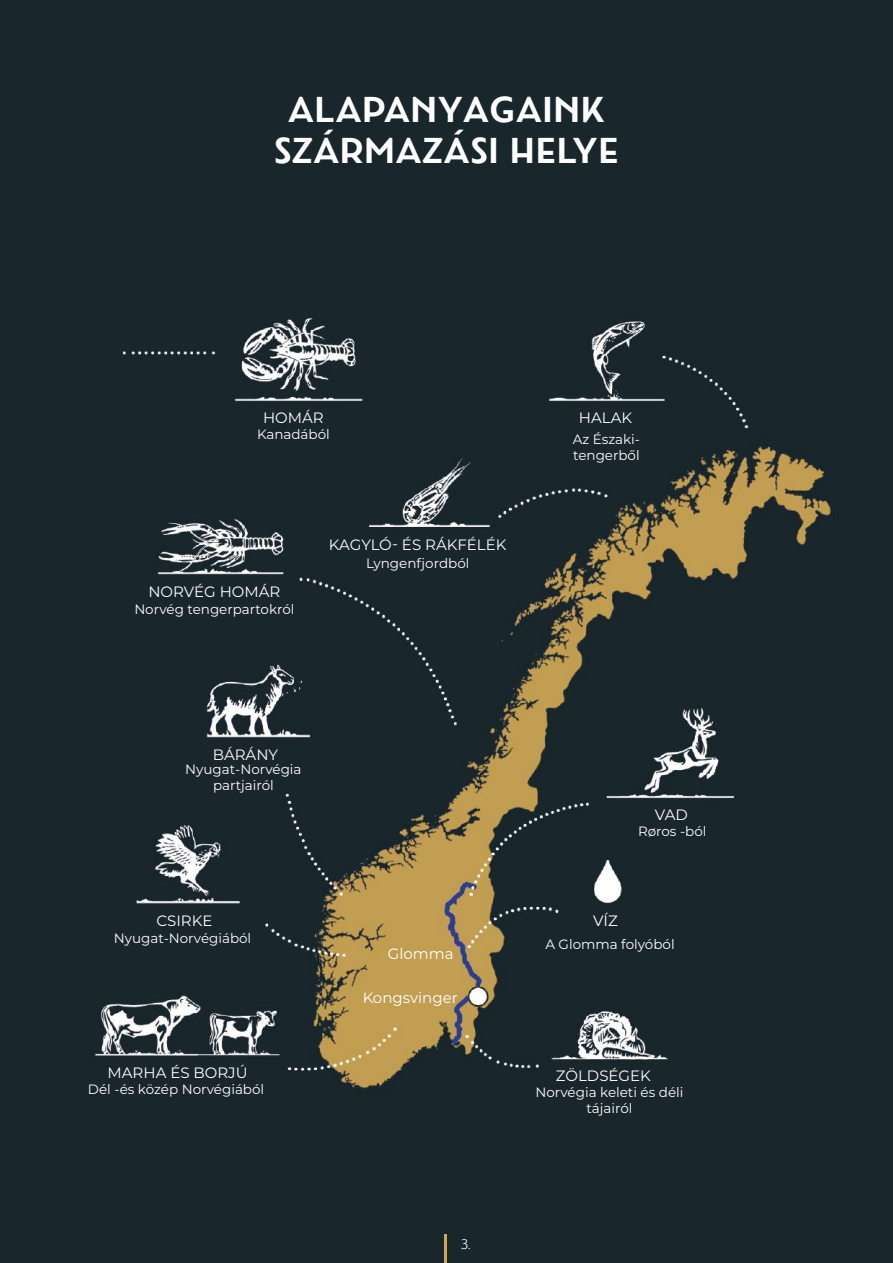
<style>
.page{position:relative;width:893px;height:1263px;background:#fff}
.page>*{position:absolute;margin:0;border:0;box-sizing:border-box;transform-origin:0 0}
.t1{font:700 34.5px/41.4px "Rosina";color:#fff;text-align:center}
.t2{font:15px "Montserrat";color:#fff}
.t3{font:13.5px/16.2px "Montserrat";color:#fff;text-align:center}
.t4{font:300 13.5px "Rosina";color:#fff}
</style>
<div class="page">
<img style="left:0;top:0;width:893px;height:1263px">
<hr style="left:445px;top:1235px;width:2px;height:28px;background:#d4a457">
<h1 class="t1" style="left:274px;top:89px;width:347px">ALAPANYAGAINK<br>SZÁRMAZÁSI HELYE</h1>
<p class="t2" style="left:263px;top:407px;width:62px">HOMÁR</p>
<p class="t3" style="left:257px;top:426px;width:74px">Kanadából</p>
<p class="t2" style="left:329px;top:535px;width:179px">KAGYLÓ- ÉS RÁKFÉLÉK</p>
<p class="t2" style="left:148px;top:581px;width:134px">NORVÉG HOMÁR</p>
<p class="t3" style="left:134px;top:600px;width:162px">Norvég tengerpartokról</p>
<p class="t3" style="left:366px;top:555px;width:105px">Lyngenfjordból</p>
<p class="t2" style="left:579px;top:407px;width:55px">HALAK</p>
<p class="t3" style="left:573px;top:430px;width:69px;text-align:left">Az Északi&shy;tengerből</p>
<p class="t2" style="left:213px;top:744px;width:67px">BÁRÁNY</p>
<p class="t3" style="left:185px;top:760px;width:118px">Nyugat-Norvégia partjairól</p>
<p class="t2" style="left:156px;top:910px;width:58px">CSIRKE</p>
<p class="t3" style="left:114px;top:929px;width:139px">Nyugat-Norvégiából</p>
<p class="t2" style="left:108px;top:1062px;width:141px">MARHA ÉS BORJÚ</p>
<p class="t3" style="left:88px;top:1081px;width:178px">Dél -és közép Norvégiából</p>
<p class="t2" style="left:388px;top:943px;width:67px">Glomma</p>
<p class="t2" style="left:363px;top:988px;width:97px">Kongsvinger</p>
<p class="t4" style="left:461px;top:1235px;width:11px">3.</p>
<p class="t2" style="left:655px;top:804px;width:35px">VAD</p>
<p class="t3" style="left:638px;top:823px;width:70px">Røros -ból</p>
<p class="t2" style="left:593px;top:910px;width:26px">VÍZ</p>
<p class="t3" style="left:545px;top:935px;width:131px">A Glomma folyóból</p>
<p class="t2" style="left:556px;top:1065px;width:96px">ZÖLDSÉGEK</p>
<p class="t3" style="left:535px;top:1083px;width:149px">Norvégia keleti és déli tájairól</p>
</div>
